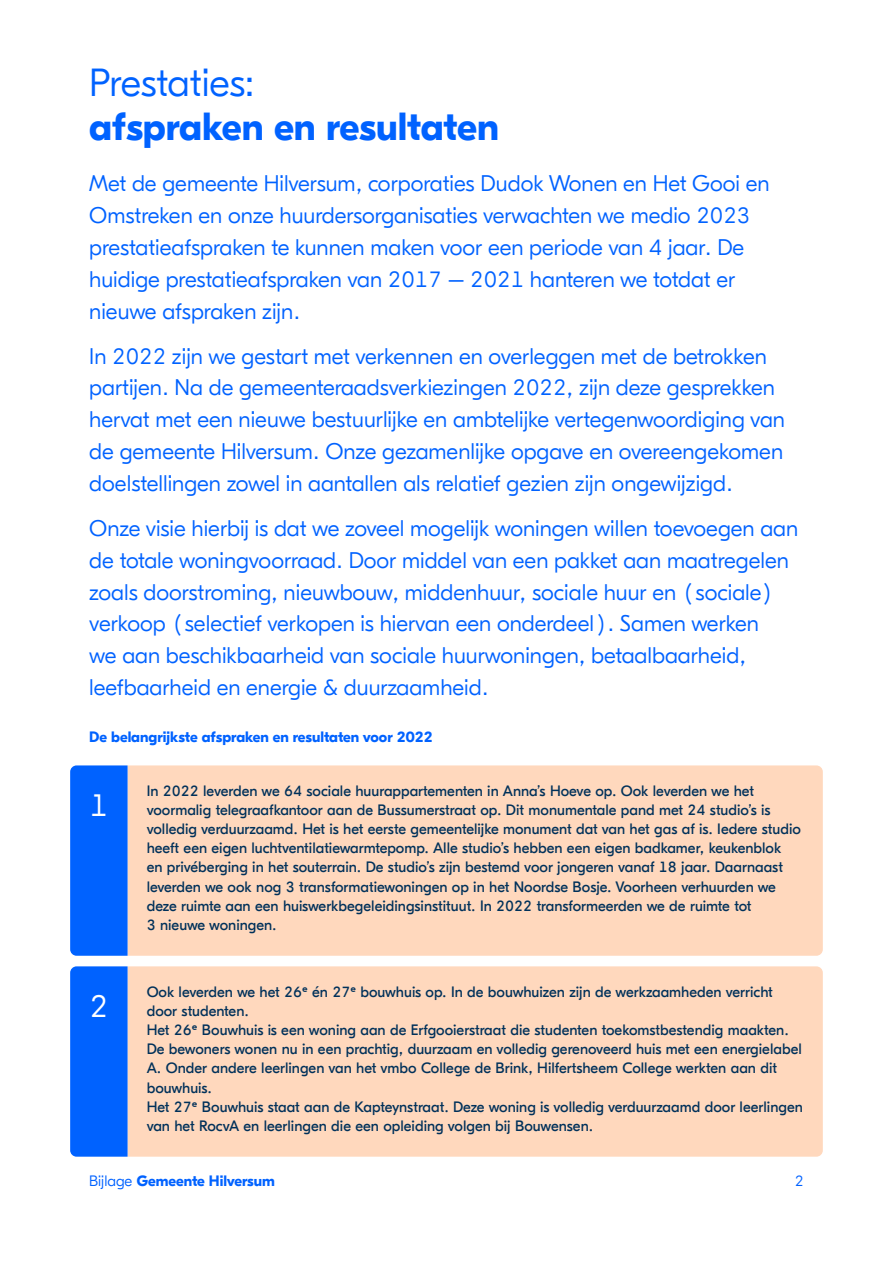
<style>
.page{position:relative;width:893px;height:1263px;background:#fff}
.page>*{position:absolute;margin:0;border:0;box-sizing:border-box;transform-origin:0 0}
.t1{font:700 39px "GT Eesti Display";color:#0062ff}
.t2{font:300 39px "GT Eesti Display";letter-spacing:-.01em;color:#0062ff}
.t3{font:300 31.5px "GT Eesti Display";color:#fff}
.t4{font:300 22.5px/32px "GT Eesti Display";color:#0062ff}
.t5{font:15px/19.2px "GT Eesti Display";color:#00315a}
.t6{font:700 15px "GT Eesti Display";color:#0062ff}
.t7{font:300 15px "GT Eesti Display";color:#0062ff}
.s1{font-weight:300}
</style>
<div class="page">
<div style="left:128px;top:765px;width:695px;height:191px;background:#ffd8bd"></div>
<div style="left:128px;top:966px;width:695px;height:191px;background:#ffd8bd"></div>
<div style="left:70px;top:765px;width:58px;height:191px;background:#0062ff"></div>
<div style="left:70px;top:966px;width:58px;height:191px;background:#0062ff"></div>
<h1 class="t2" style="left:89px;top:61px;width:166px">Prestaties:</h1>
<h1 class="t1" style="left:89px;top:105px;width:411px">afspraken en resultaten</h1>
<p class="t4" style="left:89px;top:168px;width:682px">Met de gemeente Hilversum, corporaties Dudok Wonen en Het Gooi en Omstreken en onze huurdersorganisaties verwachten we medio 2023 prestatieafspraken te kunnen maken voor een periode van 4 jaar. De huidige prestatieafspraken van 2017 – 2021 hanteren we totdat er nieuwe afspraken zijn.</p>
<p class="t4" style="left:89px;top:340px;width:697px">In 2022 zijn we gestart met verkennen en overleggen met de betrokken partijen. Na de gemeenteraadsverkiezingen 2022, zijn deze gesprekken hervat met een nieuwe bestuurlijke en ambtelijke vertegenwoordiging van de gemeente Hilversum. Onze gezamenlijke opgave en overeengekomen doelstellingen zowel in aantallen als relatief gezien zijn ongewijzigd.</p>
<p class="t4" style="left:89px;top:513px;width:710px">Onze visie hierbij is dat we zoveel mogelijk woningen willen toevoegen aan de totale woningvoorraad. Door middel van een pakket aan maatregelen zoals doorstroming, nieuwbouw, middenhuur, sociale huur en (sociale) verkoop (selectief verkopen is hiervan een onderdeel). Samen werken<br>we aan beschikbaarheid van sociale huurwoningen, betaalbaarheid, leefbaarheid en energie &amp; duurzaamheid.</p>
<p class="t6" style="left:89px;top:729px;width:345px">De belangrijkste afspraken en resultaten voor 2022</p>
<h2 class="t3" style="left:89px;top:788px;width:20px">1</h2>
<h2 class="t3" style="left:89px;top:989px;width:20px">2</h2>
<p class="t5" style="left:147px;top:781px;width:656px">In 2022 leverden we 64 sociale huurappartementen in Anna’s Hoeve op. Ook leverden we het voormalig telegraafkantoor aan de Bussumerstraat op. Dit monumentale pand met 24 studio’s is volledig verduurzaamd. Het is het eerste gemeentelijke monument dat van het gas af is. Iedere studio heeft een eigen luchtventilatiewarmtepomp. Alle studio’s hebben een eigen badkamer, keukenblok<br>en privéberging in het souterrain. De studio’s zijn bestemd voor jongeren vanaf 18 jaar. Daarnaast leverden we ook nog 3 transformatiewoningen op in het Noordse Bosje. Voorheen verhuurden we deze ruimte aan een huiswerkbegeleidingsinstituut. In 2022 transformeerden we de ruimte tot<br>3 nieuwe woningen.</p>
<p class="t5" style="left:147px;top:982px;width:658px">Ook leverden we het 26e én 27e bouwhuis op. In de bouwhuizen zijn de werkzaamheden verricht door studenten.<br>Het 26e Bouwhuis is een woning aan de Erfgooierstraat die studenten toekomstbestendig maakten.<br>De bewoners wonen nu in een prachtig, duurzaam en volledig gerenoveerd huis met een energielabel A. Onder andere leerlingen van het vmbo College de Brink, Hilfertsheem College werkten aan dit bouwhuis.<br>Het 27e Bouwhuis staat aan de Kapteynstraat. Deze woning is volledig verduurzaamd door leerlingen van het RocvA en leerlingen die een opleiding volgen bij Bouwensen.</p>
<p class="t6" style="left:89px;top:1173px;width:187px"><span class="s1">Bijlage</span> Gemeente Hilversum</p>
<p class="t7" style="left:795px;top:1173px;width:10px">2</p>
</div>
